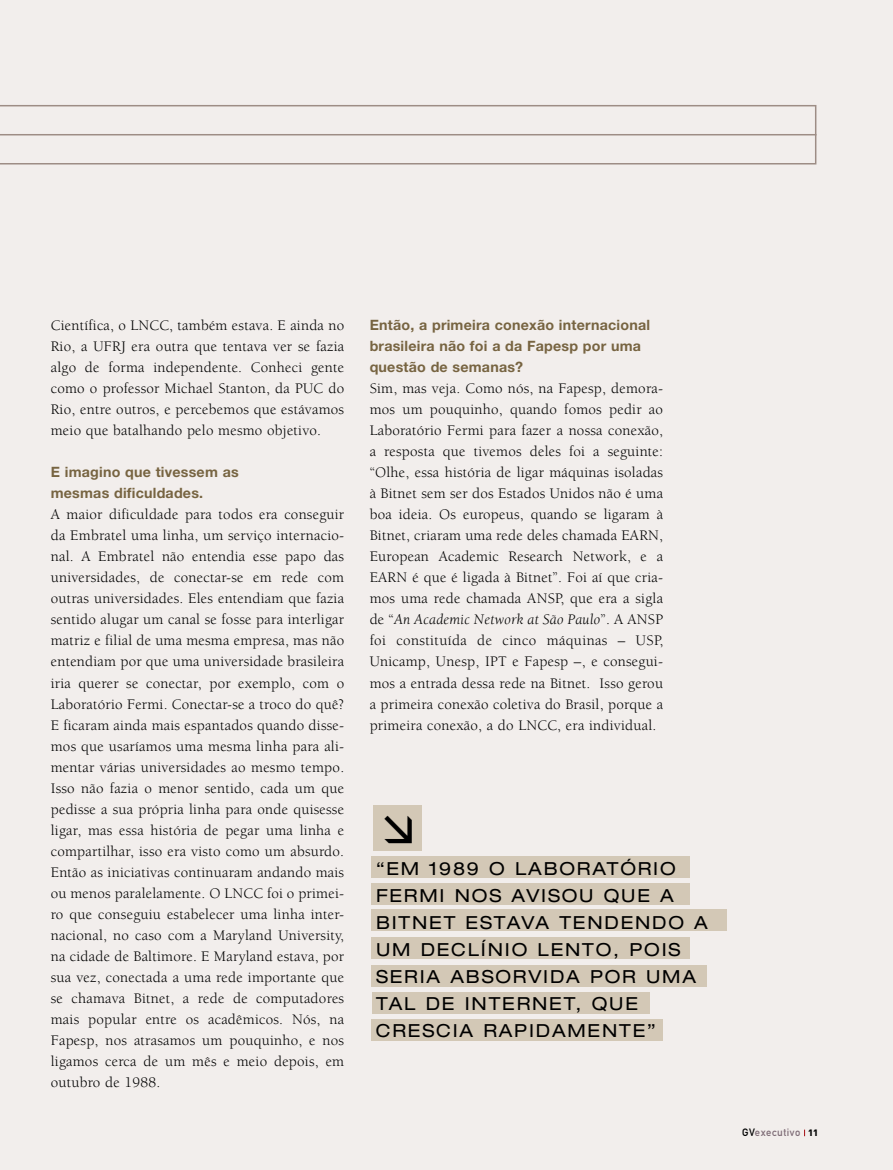
<style>
.page{position:relative;width:893px;height:1170px;background:#fff}
.page>*{position:absolute;margin:0;border:0;box-sizing:border-box;transform-origin:0 0}
.t1{font:expanded 18px/27px "Helvetica Neue LT Std";letter-spacing:.1em;color:#000}
.t2{font:15px/21px "Berkeley Std";letter-spacing:.015em;color:#000;text-align:justify}
.t3{font:700 14.25px/21px "Helvetica Neue LT Std";letter-spacing:.015em;color:#776441}
.t4{font:10.5px "DIN Mittelschrift Std";letter-spacing:.05em;color:#7f6d77}
.s1{font-style:italic}
.s2{color:#000}
.s3{font-family:"Eurostile LT Std";font-weight:700;font-stretch:condensed;font-size:9px;color:#000}
</style>
<div class="page">
<div style="left:0;top:0;width:893px;height:1169px;background:#f2eeec"></div>
<div style="left:372px;top:856px;width:318px;height:21px;background:#d3c8b6"></div>
<div style="left:372px;top:936px;width:318px;height:22px;background:#d3c8b6"></div>
<div style="left:372px;top:965px;width:335px;height:21px;background:#d3c8b6"></div>
<div style="left:372px;top:991px;width:277px;height:22px;background:#d3c8b6"></div>
<div style="left:372px;top:1018px;width:291px;height:22px;background:#d3c8b6"></div>
<div style="left:372px;top:883px;width:318px;height:21px;background:#d3c8b6"></div>
<div style="left:372px;top:909px;width:355px;height:21px;background:#d3c8b6"></div>
<div style="left:373px;top:804px;width:49px;height:46px;background:#d3c8b6"></div>
<svg style="left:0;top:105px;width:816px;height:59px"></svg>
<hr style="left:0;top:134px;width:816px;height:1px;background:#9d8d85">
<p class="t2" style="left:51px;top:315px;width:295px">Científica, o LNCC, também estava. E ainda no Rio, a UFRJ era outra que tentava ver se fazia algo de forma independente. Conheci gente como o professor Michael Stanton, da PUC do Rio, entre outros, e percebemos que estávamos meio que batalhando pelo mesmo objetivo.</p>
<p class="t3" style="left:51px;top:461px;width:189px">E imagino que tivessem as mesmas dificuldades.</p>
<p class="t2" style="left:51px;top:504px;width:295px">A maior dificuldade para todos era conseguir da Embratel uma linha, um serviço internacio&shy;nal. A Embratel não entendia esse papo das universidades, de conectar-se em rede com outras universidades. Eles entendiam que fazia sentido alugar um canal se fosse para interligar matriz e filial de uma mesma empresa, mas não entendiam por que uma universidade brasileira iria querer se conectar, por exemplo, com o Laboratório Fermi. Conectar-se a troco do quê?<br>E ficaram ainda mais espantados quando disse&shy;mos que usaríamos uma mesma linha para ali&shy;mentar várias universidades ao mesmo tempo.<br>Isso não fazia o menor sentido, cada um que pedisse a sua própria linha para onde quisesse ligar, mas essa história de pegar uma linha e compartilhar, isso era visto como um absurdo.<br>Então as iniciativas continuaram andando mais ou menos paralelamente. O LNCC foi o primei&shy;ro que conseguiu estabelecer uma linha inter&shy;nacional, no caso com a Maryland University, na cidade de Baltimore. E Maryland estava, por sua vez, conectada a uma rede importante que se chamava Bitnet, a rede de computadores mais popular entre os acadêmicos. Nós, na Fapesp, nos atrasamos um pouquinho, e nos ligamos cerca de um mês e meio depois, em outubro de 1988.</p>
<p class="t3" style="left:370px;top:314px;width:282px">Então, a primeira conexão internacional brasileira não foi a da Fapesp por uma questão de semanas?</p>
<p class="t2" style="left:370px;top:378px;width:295px">Sim, mas veja. Como nós, na Fapesp, demora&shy;mos um pouquinho, quando fomos pedir ao Laboratório Fermi para fazer a nossa conexão, a resposta que tivemos deles foi a seguinte: “Olhe, essa história de ligar máquinas isoladas à Bitnet sem ser dos Estados Unidos não é uma boa ideia. Os europeus, quando se ligaram à Bitnet, criaram uma rede deles chamada EARN, European Academic Research Network, e a EARN é que é ligada à Bitnet”. Foi aí que cria&shy;mos uma rede chamada ANSP, que era a sigla de “<span class="s1">An Academic Network at São Paulo</span>”. A ANSP foi constituída de cinco máquinas – USP, Unicamp, Unesp, IPT e Fapesp –, e consegui&shy;mos a entrada dessa rede na Bitnet. Isso gerou a primeira conexão coletiva do Brasil, porque a primeira conexão, a do LNCC, era individual.</p>
<p class="t1" style="left:376px;top:854px;width:333px">“EM 1989 O LABORATÓRIO<br>FERMI NOS AVISOU QUE A<br>BITNET ESTAVA TENDENDO A<br>UM DECLÍNIO LENTO, POIS<br>SERIA ABSORVIDA POR UMA<br>TAL DE INTERNET, QUE<br>CRESCIA RAPIDAMENTE”</p>
<p class="t4" style="left:742px;top:1126px;width:77px"><span class="s2">gv</span>executivo <span class="s3">11</span></p>
</div>
